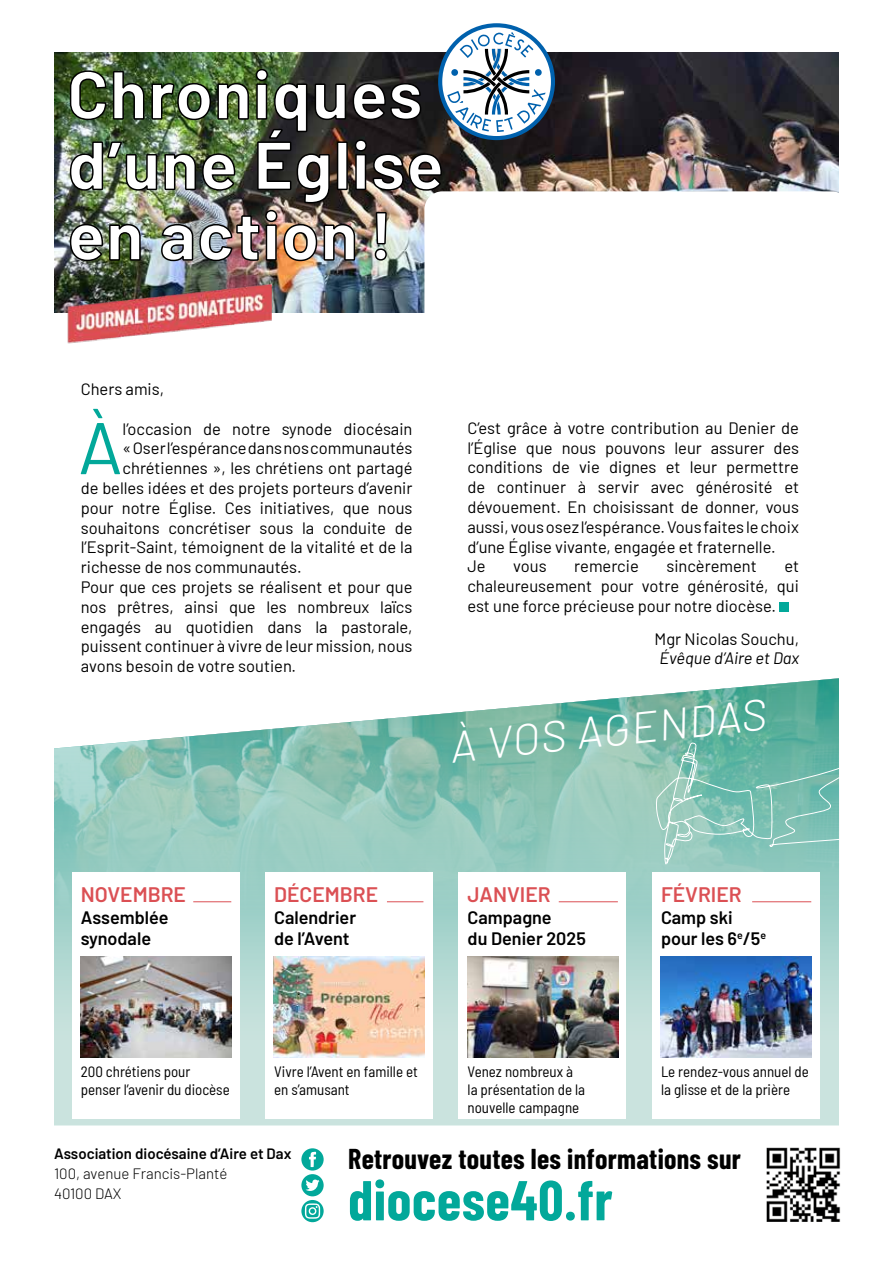
<style>
.page{position:relative;width:893px;height:1263px;background:#fff}
.page>*{position:absolute;margin:0;border:0;box-sizing:border-box;transform-origin:0 0}
.t1{font:73.05px "Barlow";color:#02a89a}
.t2{font:700 56.1px "Barlow Condensed";letter-spacing:.01em;color:#02a89a}
.t3{font:300 43.8px "Barlow";color:#fff}
.t4{font:700 28.05px "Barlow Condensed";letter-spacing:.01em;color:#000}
.t5{font:600 21px "Barlow";color:#db5054}
.t6{font:600 18px/21.6px "Barlow";color:#000}
.t7{font:16.5px/19.8px "Barlow";color:#000}
.t8{font:italic 16.5px "Barlow";color:#000}
.t9{font:semi-condensed 15px/18px "Barlow";color:#000}
.t10{font:600 15px "Barlow";color:#000}
.t11{font:300 15px/20.2px "Barlow";color:#000}
</style>
<div class="page">
<div style="left:54px;top:1040px;width:785px;height:85px;background:#cae3de"></div>
<svg style="left:54px;top:912px;width:785px;height:128px"></svg>
<img style="left:54px;top:678px;width:785px;height:234px">
<svg style="left:655px;top:743px;width:184px;height:121px"></svg>
<img style="left:54px;top:52px;width:785px;height:261px">
<img style="left:68px;top:279px;width:203px;height:65px">
<img style="left:766px;top:1147px;width:75px;height:74px">
<svg style="left:301px;top:1148px;width:23px;height:74px"></svg>
<img style="left:69px;top:23px;width:486px;height:293px">
<div style="left:451px;top:69px;width:7px;height:7px;background:#0061ad;border-radius:50%"></div>
<div style="left:535px;top:69px;width:7px;height:7px;background:#0061ad;border-radius:50%"></div>
<div style="left:72px;top:872px;width:168px;height:247px;background:#fff"></div>
<div style="left:266px;top:872px;width:167px;height:247px;background:#fff"></div>
<div style="left:458px;top:872px;width:168px;height:247px;background:#fff"></div>
<div style="left:652px;top:872px;width:168px;height:247px;background:#fff"></div>
<img style="left:81px;top:957px;width:150px;height:100px">
<img style="left:274px;top:957px;width:151px;height:100px">
<img style="left:467px;top:957px;width:151px;height:100px">
<img style="left:661px;top:957px;width:150px;height:100px">
<hr style="left:193px;top:901px;width:38px;height:1px;background:#db5054">
<hr style="left:387px;top:901px;width:36px;height:1px;background:#db5054">
<hr style="left:559px;top:901px;width:59px;height:1px;background:#db5054">
<hr style="left:752px;top:901px;width:59px;height:1px;background:#db5054">
<div style="left:424px;top:191px;width:426px;height:192px;background:#fff;border-radius:18px"></div>
<div style="left:779px;top:602px;width:10px;height:10px;background:#02a89a"></div>
<p class="t7" style="left:81px;top:378px;width:85px">Chers amis,</p>
<h1 class="t1" style="left:78px;top:395px;width:46px">À</h1>
<p class="t7" style="left:123px;top:417px;width:291px">l’occasion de notre synode diocésain</p>
<p class="t7" style="left:123px;top:437px;width:291px">« Oser l’espérance dans nos communautés</p>
<p class="t7" style="left:123px;top:457px;width:291px">chrétiennes », les chrétiens ont partagé</p>
<p class="t7" style="left:81px;top:477px;width:333px">de belles idées et des projets porteurs d’avenir</p>
<p class="t7" style="left:81px;top:497px;width:333px">pour notre Église. Ces initiatives, que nous</p>
<p class="t7" style="left:81px;top:516px;width:333px">souhaitons concrétiser sous la conduite de</p>
<p class="t7" style="left:81px;top:536px;width:333px">l’Esprit-Saint, témoignent de la vitalité et de la</p>
<p class="t7" style="left:81px;top:556px;width:222px">richesse de nos communautés.</p>
<p class="t7" style="left:81px;top:576px;width:333px">Pour que ces projets se réalisent et pour que</p>
<p class="t7" style="left:81px;top:596px;width:333px">nos prêtres, ainsi que les nombreux laïcs</p>
<p class="t7" style="left:81px;top:615px;width:333px">engagés au quotidien dans la pastorale,</p>
<p class="t7" style="left:81px;top:635px;width:333px">puissent continuer à vivre de leur mission, nous</p>
<p class="t7" style="left:81px;top:655px;width:217px">avons besoin de votre soutien.</p>
<p class="t7" style="left:467px;top:417px;width:333px">C’est grâce à votre contribution au Denier de l’Église que nous pouvons leur assurer des conditions de vie dignes et leur permettre de continuer à servir avec générosité et dévouement. En choisissant de donner, vous aussi, vous osez l’espérance. Vous faites le choix d’une Église vivante, engagée et fraternelle.<br>Je</p>
<p class="t7" style="left:513px;top:555px;width:35px">vous</p>
<p class="t7" style="left:574px;top:555px;width:66px">remercie</p>
<p class="t7" style="left:666px;top:555px;width:92px">sincèrement</p>
<p class="t7" style="left:467px;top:555px;width:333px;text-align:justify;text-indent:317px">et chaleureusement pour votre générosité, qui est une force précieuse pour notre diocèse.</p>
<p class="t7" style="left:655px;top:627px;width:146px">Mgr Nicolas Souchu,</p>
<p class="t8" style="left:660px;top:646px;width:141px">Évêque d’Aire et Dax</p>
<h3 class="t3" style="left:446px;top:716px;width:319px;rotate:-6deg">À VOS AGENDAS</h3>
<p class="t5" style="left:81px;top:879px;width:107px">NOVEMBRE</p>
<p class="t6" style="left:81px;top:905px;width:89px">Assemblée synodale</p>
<p class="t5" style="left:274px;top:879px;width:105px">DÉCEMBRE</p>
<p class="t6" style="left:274px;top:905px;width:83px">Calendrier de l’Avent</p>
<p class="t9" style="left:81px;top:1061px;width:150px">200 chrétiens pour penser l’avenir du diocèse</p>
<p class="t9" style="left:274px;top:1061px;width:145px">Vivre l’Avent en famille et en s’amusant</p>
<p class="t5" style="left:468px;top:879px;width:85px">JANVIER</p>
<p class="t6" style="left:468px;top:905px;width:120px">Campagne<br>du Denier 2025</p>
<p class="t9" style="left:468px;top:1061px;width:119px">Venez nombreux à la présentation de la nouvelle campagne</p>
<p class="t5" style="left:661px;top:879px;width:82px">FÉVRIER</p>
<p class="t6" style="left:661px;top:905px;width:107px">Camp ski pour les 6<sup>e</sup>/5<sup>e</sup></p>
<p class="t9" style="left:661px;top:1061px;width:149px">Le rendez-vous annuel de la glisse et de la prière</p>
<p class="t10" style="left:54px;top:1142px;width:239px">Association diocésaine d’Aire et Dax</p>
<p class="t11" style="left:54px;top:1162px;width:175px">100, avenue Francis-Planté<br>40100 DAX</p>
<h3 class="t4" style="left:348px;top:1138px;width:394px">Retrouvez toutes les informations sur</h3>
<h2 class="t2" style="left:348px;top:1160px;width:266px">diocese40.fr</h2>
</div>
